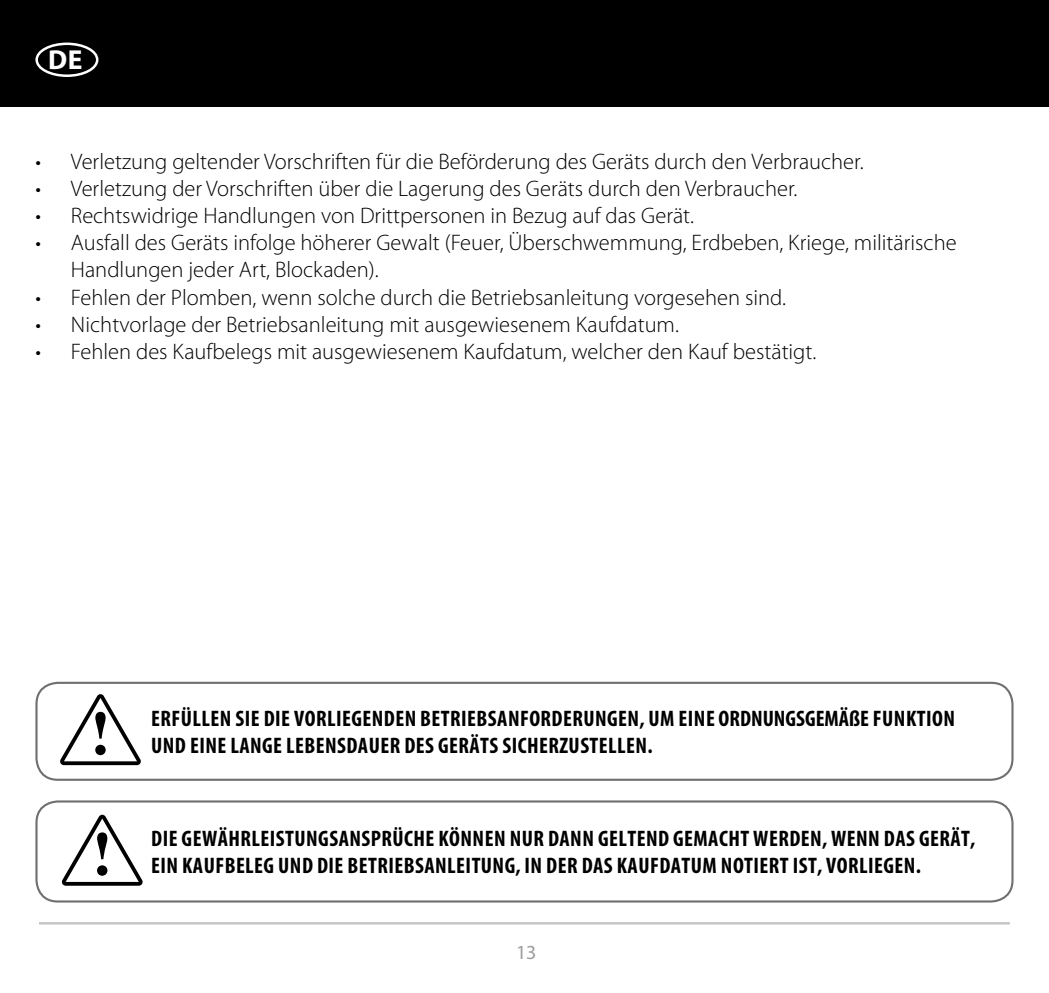
<style>
.page{position:relative;width:1049px;height:993px;background:#fff}
.page>*{position:absolute;margin:0;border:0;box-sizing:border-box;transform-origin:0 0}
.t1{font:700 27.5px "Myriad Pro";color:#fff}
.t2{font:300 22.5px/27px "Myriad Pro";color:#000}
.t3{font:700 condensed 22.5px/27px "Myriad Pro";letter-spacing:.02em;color:#000}
.t4{font:20px "Myriad Pro";color:#9d9d9c}
</style>
<div class="page">
<div style="left:0;top:0;width:1049px;height:106px;background:#000"></div>
<div style="left:35px;top:43px;width:63px;height:34px;border:2px solid #fff;border-radius:50%"></div>
<hr style="left:39px;top:921px;width:971px;height:3px;background:#c6c6c6">
<div style="left:35px;top:681px;width:978px;height:99px;border:2px solid #716f6f;border-radius:21px"></div>
<svg style="left:60px;top:694px;width:81px;height:70px"></svg>
<div style="left:35px;top:800px;width:978px;height:102px;border:2px solid #716f6f;border-radius:21px"></div>
<svg style="left:62px;top:814px;width:81px;height:71px"></svg>
<p class="t1" style="left:48px;top:42px;width:36px">DE</p>
<p class="t2" style="left:35px;top:149px;width:830px">• Verletzung geltender Vorschriften für die Beförderung des Geräts durch den Verbraucher.</p>
<p class="t2" style="left:35px;top:176px;width:763px">• Verletzung der Vorschriften über die Lagerung des Geräts durch den Verbraucher.</p>
<p class="t2" style="left:35px;top:203px;width:660px">• Rechtswidrige Handlungen von Drittpersonen in Bezug auf das Gerät.</p>
<p class="t2" style="left:71px;top:230px;width:887px;text-indent:-35px">• Ausfall des Geräts infolge höherer Gewalt (Feuer, Überschwemmung, Erdbeben, Kriege, militärische<br>Handlungen jeder Art, Blockaden).</p>
<p class="t2" style="left:35px;top:284px;width:752px">• Fehlen der Plomben, wenn solche durch die Betriebsanleitung vorgesehen sind.</p>
<p class="t2" style="left:35px;top:311px;width:645px">• Nichtvorlage der Betriebsanleitung mit ausgewiesenem Kaufdatum.</p>
<p class="t2" style="left:35px;top:338px;width:782px">• Fehlen des Kaufbelegs mit ausgewiesenem Kaufdatum, welcher den Kauf bestätigt.</p>
<p class="t3" style="left:151px;top:704px;width:805px">ERFÜLLEN SIE DIE VORLIEGENDEN BETRIEBSANFORDERUNGEN, UM EINE ORDNUNGSGEMÄßE FUNKTION<br>UND EINE LANGE LEBENSDAUER DES GERÄTS SICHERZUSTELLEN.</p>
<p class="t3" style="left:151px;top:824px;width:826px">DIE GEWÄHRLEISTUNGSANSPRÜCHE KÖNNEN NUR DANN GELTEND GEMACHT WERDEN, WENN DAS GERÄT,<br>EIN KAUFBELEG UND DIE BETRIEBSANLEITUNG, IN DER DAS KAUFDATUM NOTIERT IST, VORLIEGEN.</p>
<p class="t4" style="left:516px;top:939px;width:22px">13</p>
</div>
